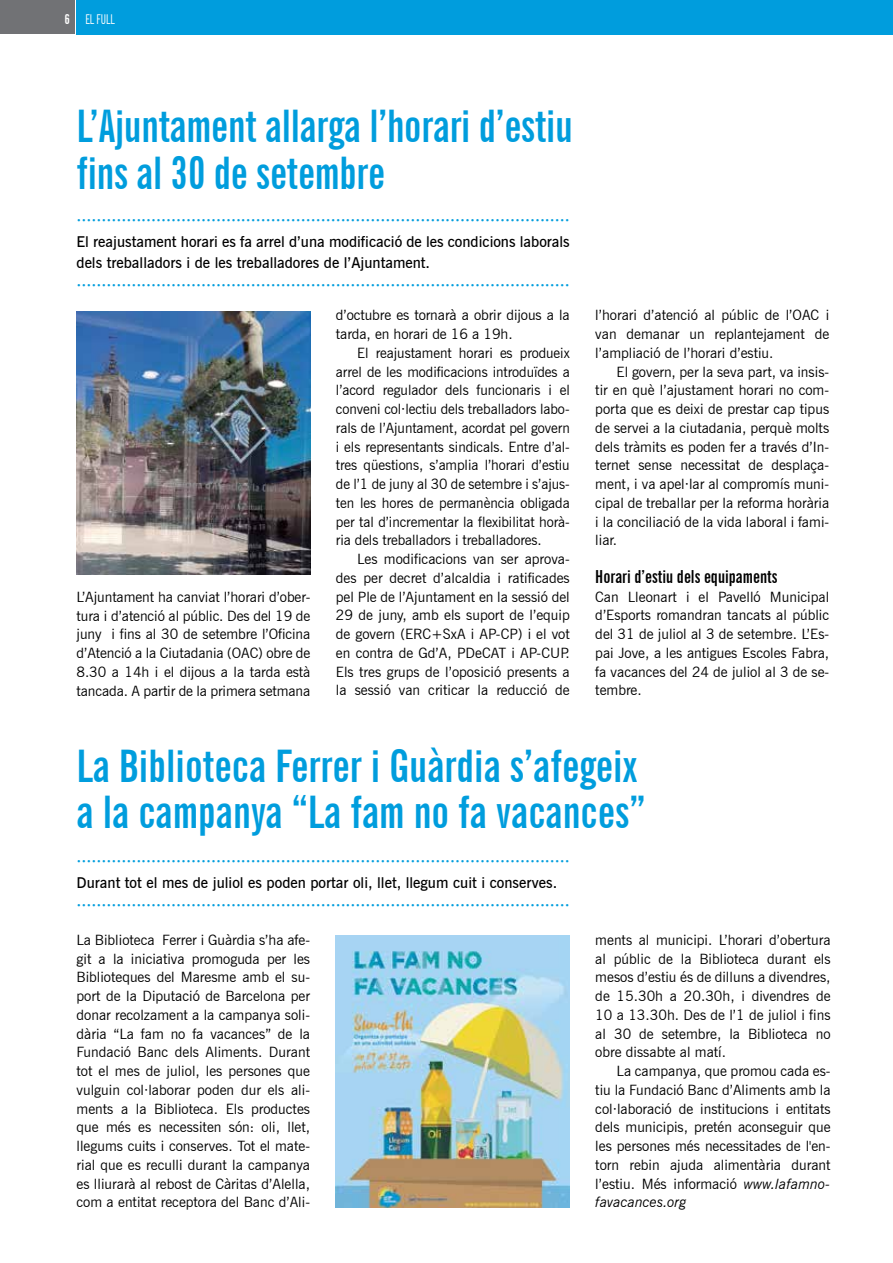
<style>
.page{position:relative;width:893px;height:1263px;background:#fff}
.page>*{position:absolute;margin:0;border:0;box-sizing:border-box;transform-origin:0 0}
.t1{font:700 extra-condensed 45px/46.5px "News Gothic BT";color:#009ddd}
.t2{font:700 extra-condensed 18px "News Gothic BT";color:#000}
.t3{font:600 16.5px "News Gothic BT";color:#009ddd}
.t4{font:600 15px/21px "News Gothic BT";color:#000}
.t5{font:14.25px/18.8px "News Gothic BT";color:#000;text-align:justify}
.t6{font:extra-condensed 13.5px "News Gothic BT";color:#fff}
.s1{font-weight:700}
.s2{font-style:italic}
</style>
<div class="page">
<div style="left:0;top:0;width:75px;height:34px;background:#717275"></div>
<div style="left:77px;top:0;width:816px;height:34px;background:#009ddd"></div>
<img style="left:336px;top:936px;width:234px;height:272px">
<img style="left:77px;top:312px;width:233px;height:262px">
<p class="t6" style="left:64px;top:11px;width:52px"><span class="s1">6</span> EL FULL</p>
<h1 class="t1" style="left:77px;top:102px;width:498px">L’Ajuntament allarga l’horari d’estiu fins al 30 de setembre</h1>
<p class="t3" style="left:77px;top:210px;width:495px">···································································································</p>
<p class="t4" style="left:77px;top:231px;width:495px">El reajustament horari es fa arrel d’una modificació de les condicions laborals dels treballadors i de les treballadores de l’Ajuntament.</p>
<p class="t3" style="left:77px;top:275px;width:495px">···································································································</p>
<p class="t5" style="left:77px;top:587px;width:235px">L’Ajuntament ha canviat l’horari d’ober&shy;tura i d’atenció al públic. Des del 19 de juny i fins al 30 de setembre l’Oficina d’Atenció a la Ciutadania (OAC) obre de 8.30 a 14h i el dijous a la tarda està tancada. A partir de la primera setmana</p>
<p class="t5" style="left:336px;top:306px;width:235px">d’octubre es tornarà a obrir dijous a la tarda, en horari de 16 a 19h.</p>
<p class="t5" style="left:336px;top:343px;width:235px;text-indent:21px">El reajustament horari es produeix arrel de les modificacions introduïdes a l’acord regulador dels funcionaris i el conveni col·lectiu dels treballadors labo&shy;rals de l’Ajuntament, acordat pel govern i els representants sindicals. Entre d’al&shy;tres qüestions, s’amplia l’horari d’estiu de l’1 de juny al 30 de setembre i s’ajus&shy;ten les hores de permanència obligada per tal d’incrementar la flexibilitat horà&shy;ria dels treballadors i treballadores.</p>
<p class="t5" style="left:336px;top:550px;width:235px;text-indent:21px">Les modificacions van ser aprova&shy;des per decret d’alcaldia i ratificades pel Ple de l’Ajuntament en la sessió del 29 de juny, amb els suport de l’equip de govern (ERC+SxA i AP-CP) i el vot en contra de Gd’A, PDeCAT i AP-CUP.<br>Els tres grups de l’oposició presents a la sessió van criticar la reducció de</p>
<p class="t5" style="left:595px;top:306px;width:235px">l’horari d’atenció al públic de l’OAC i van demanar un replantejament de l’ampliació de l’horari d’estiu.</p>
<p class="t5" style="left:595px;top:362px;width:235px;text-indent:21px">El govern, per la seva part, va insis&shy;tir en què l’ajustament horari no com&shy;porta que es deixi de prestar cap tipus de servei a la ciutadania, perquè molts dels tràmits es poden fer a través d’In&shy;ternet sense necessitat de desplaça&shy;ment, i va apel·lar al compromís muni&shy;cipal de treballar per la reforma horària i la conciliació de la vida laboral i fami&shy;liar.</p>
<p class="t2" style="left:595px;top:566px;width:184px">Horari d’estiu dels equipaments</p>
<p class="t5" style="left:595px;top:587px;width:235px">Can Lleonart i el Pavelló Municipal d’Esports romandran tancats al públic del 31 de juliol al 3 de setembre. L’Es&shy;pai Jove, a les antigues Escoles Fabra, fa vacances del 24 de juliol al 3 de se&shy;tembre.</p>
<h1 class="t1" style="left:77px;top:742px;width:570px">La Biblioteca Ferrer i Guàrdia s’afegeix a la campanya “La fam no fa vacances”</h1>
<p class="t3" style="left:77px;top:851px;width:495px">···································································································</p>
<p class="t4" style="left:77px;top:872px;width:482px">Durant tot el mes de juliol es poden portar oli, llet, llegum cuit i conserves.</p>
<p class="t3" style="left:77px;top:895px;width:495px">···································································································</p>
<p class="t5" style="left:595px;top:930px;width:237px">ments al municipi. L’horari d’obertura al públic de la Biblioteca durant els mesos d’estiu és de dilluns a divendres, de 15.30h a 20.30h, i divendres de 10 a 13.30h. Des de l’1 de juliol i fins al 30 de setembre, la Biblioteca no obre dissabte al matí.</p>
<p class="t5" style="left:595px;top:1061px;width:237px;text-indent:21px">La campanya, que promou cada es&shy;tiu la Fundació Banc d’Aliments amb la col·laboració de institucions i entitats dels municipis, pretén aconseguir que les persones més necessitades de l'en&shy;torn rebin ajuda alimentària durant l’estiu. Més informació <span class="s2">www.lafamno&shy;favacances.org</span></p>
<p class="t5" style="left:77px;top:930px;width:235px">La Biblioteca Ferrer i Guàrdia s’ha afe&shy;git a la iniciativa promoguda per les Biblioteques del Maresme amb el su&shy;port de la Diputació de Barcelona per donar recolzament a la campanya soli&shy;dària “La fam no fa vacances” de la Fundació Banc dels Aliments. Durant tot el mes de juliol, les persones que vulguin col·laborar poden dur els ali&shy;ments a la Biblioteca. Els productes que més es necessiten són: oli, llet, llegums cuits i conserves. Tot el mate&shy;rial que es reculli durant la campanya es lliurarà al rebost de Càritas d’Alella, com a entitat receptora del Banc d’Ali-</p>
</div>
